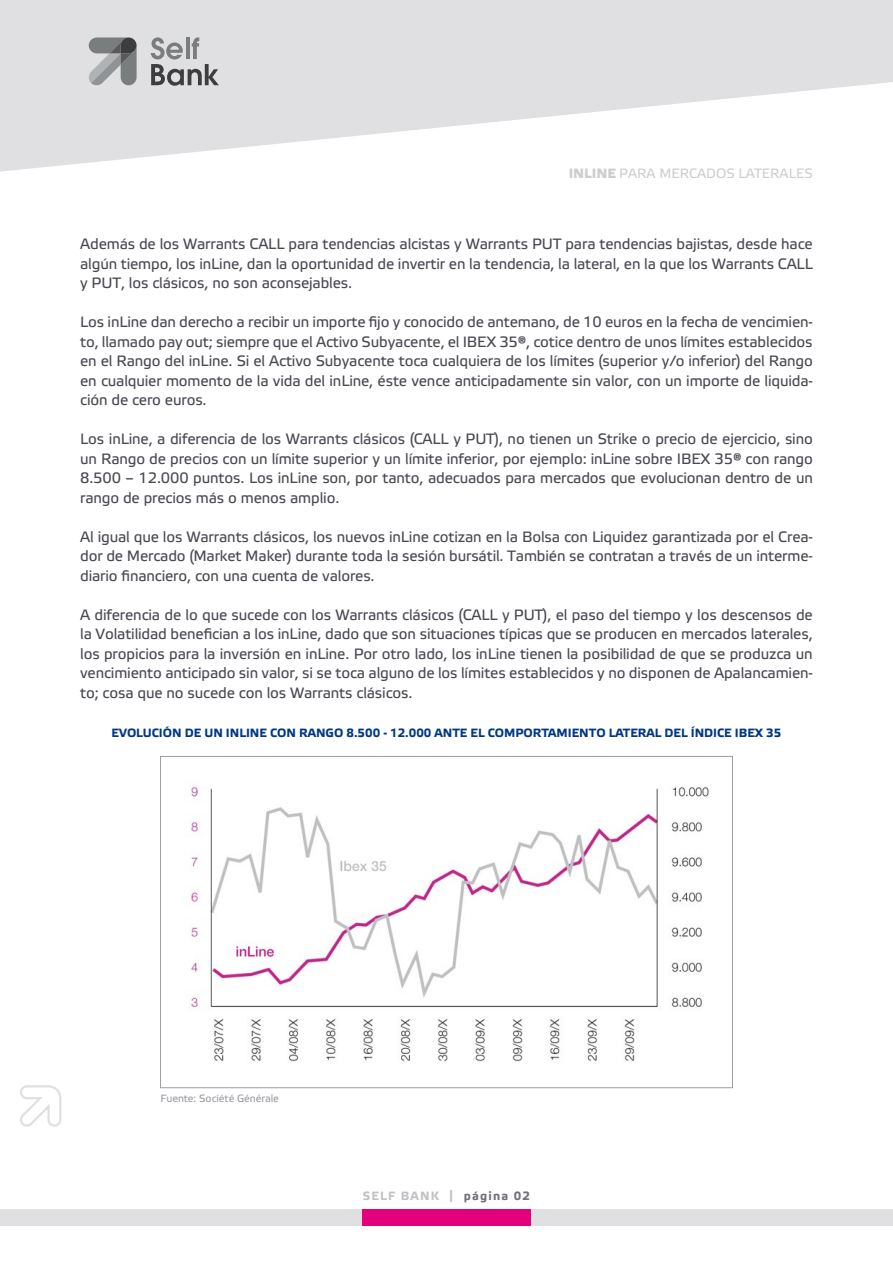
<style>
.page{position:relative;width:893px;height:1263px;background:#fff}
.page>*{position:absolute;margin:0;border:0;box-sizing:border-box;transform-origin:0 0}
.t1{font:15px/19.5px "Etelka Text";letter-spacing:-.01em;color:#494a52;text-align:justify}
.t2{font:13.5px "Etelka Text";color:#9c9da3}
.t3{font:700 12px "Etelka Text";color:#003883}
.t4{font:700 12px "Etelka Text";letter-spacing:.1em;color:#c2c2c6}
.t5{font:10.5px "Etelka Text";letter-spacing:-.01em;color:#9c9da3}
.s1{font-family:"Etelka";font-weight:500}
.s2{color:#707179}
</style>
<div class="page">
<svg style="left:0;top:0;width:893px;height:172px;fill:#e0e0e2"></svg>
<div style="left:0;top:1209px;width:893px;height:16px;background:#e0e0e2"></div>
<div style="left:362px;top:1209px;width:169px;height:16px;background:#e2017b"></div>
<svg style="left:20px;top:1085px;width:42px;height:42px"></svg>
<svg style="left:151px;top:37px;width:68px;height:49px;background:#afafb1"></svg>
<svg style="left:88px;top:37px;width:49px;height:49px;background:#97999a"></svg>
<img style="left:190px;top:786px;width:519px;height:276px">
<p class="t2" style="left:568px;top:165px;width:246px"><span class="s1">INLINE</span> para mercados laterales</p>
<p class="t1" style="left:80px;top:235px;width:734px">Además de los Warrants CALL para tendencias alcistas y Warrants PUT para tendencias bajistas, desde hace algún tiempo, los inLine, dan la oportunidad de invertir en la tendencia, la lateral, en la que los Warrants CALL y PUT, los clásicos, no son aconsejables.</p>
<p class="t1" style="left:80px;top:313px;width:734px">Los inLine dan derecho a recibir un importe fijo y conocido de antemano, de 10 euros en la fecha de vencimien&shy;to, llamado pay out; siempre que el Activo Subyacente, el IBEX 35®, cotice dentro de unos límites establecidos en el Rango del inLine. Si el Activo Subyacente toca cualquiera de los límites (superior y/o inferior) del Rango en cualquier momento de la vida del inLine, éste vence anticipadamente sin valor, con un importe de liquida&shy;ción de cero euros.</p>
<p class="t1" style="left:80px;top:430px;width:734px">Los inLine, a diferencia de los Warrants clásicos (CALL y PUT), no tienen un Strike o precio de ejercicio, sino un Rango de precios con un límite superior y un límite inferior, por ejemplo: inLine sobre IBEX 35® con rango 8.500 – 12.000 puntos. Los inLine son, por tanto, adecuados para mercados que evolucionan dentro de un rango de precios más o menos amplio.</p>
<p class="t1" style="left:80px;top:527px;width:734px">Al igual que los Warrants clásicos, los nuevos inLine cotizan en la Bolsa con Liquidez garantizada por el Crea&shy;dor de Mercado (Market Maker) durante toda la sesión bursátil. También se contratan a través de un interme&shy;diario financiero, con una cuenta de valores.</p>
<p class="t1" style="left:80px;top:605px;width:734px">A diferencia de lo que sucede con los Warrants clásicos (CALL y PUT), el paso del tiempo y los descensos de la Volatilidad benefician a los inLine, dado que son situaciones típicas que se producen en mercados laterales, los propicios para la inversión en inLine. Por otro lado, los inLine tienen la posibilidad de que se produzca un vencimiento anticipado sin valor, si se toca alguno de los límites establecidos y no disponen de Apalancamien&shy;to; cosa que no sucede con los Warrants clásicos.</p>
<p class="t3" style="left:112px;top:726px;width:122px">EVOLUCIÓN DE UN INLINE</p>
<p class="t3" style="left:270px;top:726px;width:513px">CON RANGO 8.500 - 12.000 ANTE EL COMPORTAMIENTO LATERAL DEL ÍNDICE I BEX 35</p>
<p class="t5" style="left:161px;top:1092px;width:120px">Fuente: Société Générale</p>
<p class="t4" style="left:363px;top:1189px;width:169px">SELF BANK | <span class="s2">PÁGINA 02</span></p>
</div>
